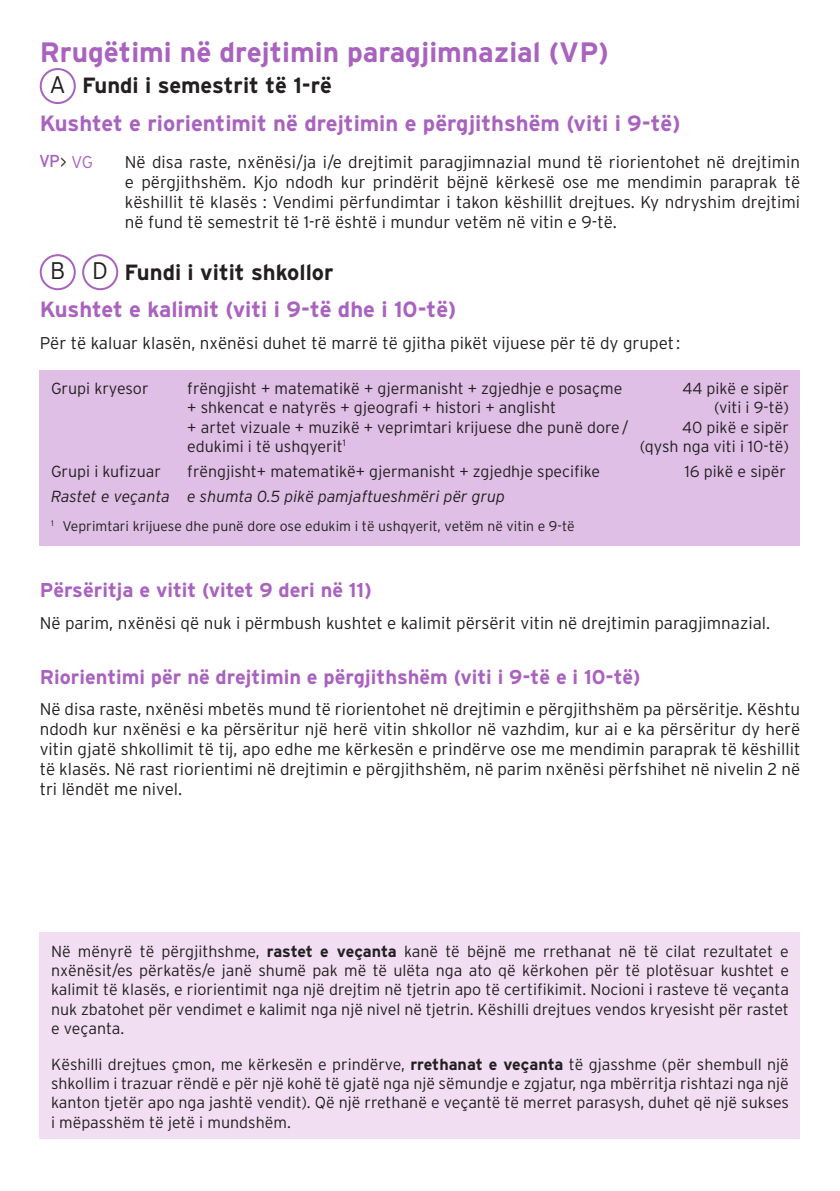
<style>
.page{position:relative;width:840px;height:1191px;background:#fff}
.page>*{position:absolute;margin:0;border:0;box-sizing:border-box;transform-origin:0 0}
.t1{font:700 28px "Interstate";color:#a962be}
.t2{font:700 22px/37.8px "Interstate";color:#a962be}
.t3{font:700 20px "Interstate";color:#a962be}
.t4{font:300 17px/20px "Interstate";color:#231f20;text-align:justify}
.t5{font:500 17px "DIN";color:#a962be}
.t6{font:300 16px/19.2px "Interstate";color:#231f20;text-align:justify}
.t7{font:italic 300 16px "Interstate";color:#231f20}
.t8{font:300 14px "Interstate";color:#231f20}
.s1{font-weight:300;font-size:24px;color:#231f20}
.s2{color:#231f20}
.s3{font-family:"Interstate";font-weight:300;color:#231f20}
.s4{font-family:"Interstate";font-weight:300}
.s5{font-weight:700}
</style>
<div class="page">
<div style="left:40px;top:68px;width:36px;height:36px;border:2px solid #a962be;border-radius:50%"></div>
<div style="left:40px;top:254px;width:36px;height:36px;border:2px solid #a962be;border-radius:50%"></div>
<div style="left:82px;top:254px;width:36px;height:36px;border:2px solid #a962be;border-radius:50%"></div>
<div style="left:40px;top:370px;width:759px;height:175px;background:#dfbfe6"></div>
<div style="left:40px;top:933px;width:759px;height:206px;background:#f1def2"></div>
<h1 class="t1" style="left:40px;top:37px;width:570px">Rrugëtimi në drejtimin paragjimnazial (VP)</h1>
<h2 class="t2" style="left:40px;top:67px;width:642px;text-indent:10px"><span class="s1">A</span> <span class="s2">Fundi i semestrit të 1-rë<br></span>Kushtet e riorientimit në drejtimin e përgjithshëm (viti i 9-të)</h2>
<p class="t5" style="left:40px;top:150px;width:55px">VP<span class="s3">&gt;</span> <span class="s4">VG</span></p>
<p class="t4" style="left:125px;top:152px;width:676px">Në disa raste, nxënësi/ja i/e drejtimit paragjimnazial mund të riorientohet në drejtimin e përgjithshëm. Kjo ndodh kur prindërit bëjnë kërkesë ose me mendimin paraprak të këshillit të klasës : Vendimi përfundimtar i takon këshillit drejtues. Ky ndryshim drejtimi në fund të semestrit të 1-rë është i mundur vetëm në vitin e 9-të.</p>
<h2 class="t2" style="left:40px;top:253px;width:418px;text-indent:10px"><span class="s1">B D</span> <span class="s2">Fundi i vitit shkollor<br></span>Kushtet e kalimit (viti i 9-të dhe i 10-të)</h2>
<p class="t4" style="left:40px;top:332px;width:641px">Për të kaluar klasën, nxënësi duhet të marrë të gjitha pikët vijuese për të dy grupet:</p>
<p class="t6" style="left:51px;top:379px;width:99px">Grupi kryesor</p>
<p class="t6" style="left:187px;top:379px;width:436px">frëngjisht + matematikë + gjermanisht + zgjedhje e posaçme</p>
<p class="t6" style="left:682px;top:379px;width:108px">44 pikë e sipër</p>
<p class="t6" style="left:187px;top:398px;width:370px">+ shkencat e natyrës + gjeografi + histori + anglisht</p>
<p class="t6" style="left:713px;top:398px;width:76px">(viti i 9-të)</p>
<p class="t6" style="left:187px;top:417px;width:442px">+ artet vizuale + muzikë + veprimtari krijuese dhe punë dore/</p>
<p class="t6" style="left:681px;top:417px;width:108px">40 pikë e sipër</p>
<p class="t6" style="left:187px;top:436px;width:160px">edukimi i të ushqyerit<sup>1</sup></p>
<p class="t6" style="left:639px;top:436px;width:150px">(qysh nga viti i 10-të)</p>
<p class="t6" style="left:51px;top:461px;width:111px">Grupi i kufizuar</p>
<p class="t6" style="left:187px;top:461px;width:414px">frëngjisht+ matematikë+ gjermanisht + zgjedhje specifike</p>
<p class="t6" style="left:684px;top:461px;width:103px">16 pikë e sipër</p>
<p class="t7" style="left:51px;top:487px;width:455px">Rastet e veçanta e shumta 0.5 pikë pamjaftueshmëri për grup</p>
<p class="t8" style="left:51px;top:518px;width:525px"><sup>1</sup> Veprimtari krijuese dhe punë dore ose edukim i të ushqyerit, vetëm në vitin e 9-të</p>
<p class="t3" style="left:40px;top:579px;width:333px">Përsëritja e vitit (vitet 9 deri në 11)</p>
<p class="t4" style="left:40px;top:612px;width:731px">Në parim, nxënësi që nuk i përmbush kushtet e kalimit përsërit vitin në drejtimin paragjimnazial.</p>
<p class="t3" style="left:40px;top:665px;width:602px">Riorientimi për në drejtimin e përgjithshëm (viti i 9-të e i 10-të)</p>
<p class="t4" style="left:40px;top:699px;width:761px">Në disa raste, nxënësi mbetës mund të riorientohet në drejtimin e përgjithshëm pa përsëritje. Kështu ndodh kur nxënësi e ka përsëritur një herë vitin shkollor në vazhdim, kur ai e ka përsëritur dy herë vitin gjatë shkollimit të tij, apo edhe me kërkesën e prindërve ose me mendimin paraprak të këshillit të klasës. Në rast riorientimi në drejtimin e përgjithshëm, në parim nxënësi përfshihet në nivelin 2 në tri lëndët me nivel.</p>
<p class="t6" style="left:51px;top:941px;width:739px">Në mënyrë të përgjithshme, <span class="s5">rastet e veçanta</span> kanë të bëjnë me rrethanat në të cilat rezultatet e nxënësit/es përkatës/e janë shumë pak më të ulëta nga ato që kërkohen për të plotësuar kushtet e kalimit të klasës, e riorientimit nga një drejtim në tjetrin apo të certifikimit. Nocioni i rasteve të veçanta nuk zbatohet për vendimet e kalimit nga një nivel në tjetrin. Këshilli drejtues vendos kryesisht për rastet e veçanta.</p>
<p class="t6" style="left:51px;top:1054px;width:739px">Këshilli drejtues çmon, me kërkesën e prindërve, <span class="s5">rrethanat e veçanta</span> të gjasshme (për shembull një shkollim i trazuar rëndë e për një kohë të gjatë nga një sëmundje e zgjatur, nga mbërritja rishtazi nga një kanton tjetër apo nga jashtë vendit). Që një rrethanë e veçantë të merret parasysh, duhet që një sukses i mëpasshëm të jetë i mundshëm.</p>
</div>
